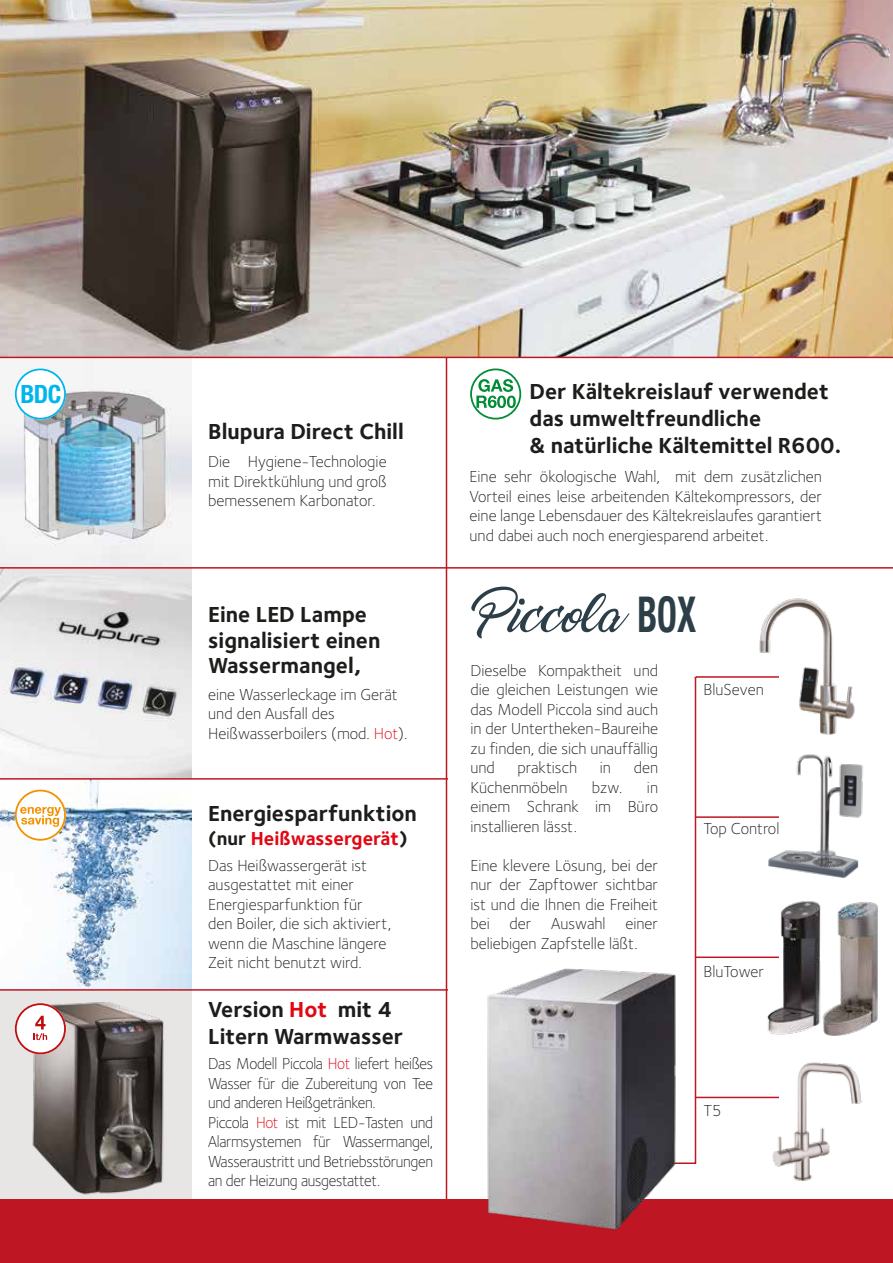
<style>
.page{position:relative;width:893px;height:1263px;background:#fff}
.page>*{position:absolute;margin:0;border:0;box-sizing:border-box;transform-origin:0 0}
.t1{font:700 condensed 49.65px "Helvetica Neue LT Std";color:#2c3f48;scale:.72 1}
.t2{font:700 condensed 25.2px "Helvetica Neue LT Std";color:#00b6ed}
.t3{font:700 22.5px/27px "Foundry Sterling";color:#1d1d1b}
.t4{font:700 19.5px "Foundry Sterling";color:#e30613}
.t5{font:300 16.5px/19.5px "Foundry Sterling";color:#1d1d1b;text-align:justify}
.t6{font:300 16.5px/19.5px "Foundry Sterling";letter-spacing:-.02em;color:#1d1d1b;scale:.95 1}
.s1{color:#e30613}
.s2{color:#1d1d1b}
</style>
<div class="page">
<svg style="left:680px;top:676px;width:92px;height:488px"></svg>
<hr style="left:695px;top:1097px;width:84px;height:1px;background:#be1622">
<hr style="left:695px;top:956px;width:84px;height:2px;background:#be1622">
<div style="left:0;top:990px;width:191px;height:210px;background:#e8e5e5"></div>
<img style="left:32px;top:1002px;width:132px;height:193px">
<img style="left:0;top:358px;width:191px;height:631px">
<img style="left:0;top:0;width:893px;height:357px">
<div style="left:0;top:1199px;width:893px;height:64px;background:#be1622"></div>
<hr style="left:0;top:567px;width:893px;height:2px;background:#be1622">
<hr style="left:0;top:778px;width:448px;height:2px;background:#be1622">
<hr style="left:0;top:989px;width:448px;height:2px;background:#be1622">
<hr style="left:0;top:357px;width:893px;height:1px;background:#be1622">
<hr style="left:446px;top:357px;width:1px;height:842px;background:#be1622">
<svg style="left:471px;top:587px;width:158px;height:51px"></svg>
<img style="left:765px;top:752px;width:98px;height:126px">
<img style="left:745px;top:896px;width:76px;height:144px">
<img style="left:772px;top:1062px;width:91px;height:119px">
<svg style="left:470px;top:368px;width:51px;height:51px"></svg>
<svg style="left:15px;top:368px;width:51px;height:51px"></svg>
<svg style="left:15px;top:790px;width:51px;height:51px"></svg>
<img style="left:756px;top:598px;width:99px;height:139px">
<img style="left:487px;top:968px;width:193px;height:262px">
<svg style="left:15px;top:1003px;width:51px;height:51px;background:#eacece"></svg>
<img style="left:822px;top:902px;width:56px;height:134px">
<h2 class="t2" style="left:20px;top:379px;width:43px">BDC</h2>
<h3 class="t3" style="left:208px;top:417px;width:197px">Blupura Direct Chill</h3>
<p class="t5" style="left:208px;top:452px;width:180px">Die Hygiene-Technologie mit Direktkühlung und groß bemessenem Karbonator.</p>
<h3 class="t3" style="left:208px;top:601px;width:174px;line-height:25.5px">Eine LED Lampe signalisiert einen<br>Wassermangel,</h3>
<p class="t5" style="left:208px;top:684px;width:201px;text-align:left">eine Wasserleckage im Gerät und den Ausfall des<br>Heißwasserboilers (mod. <span class="s1">Hot</span>).</p>
<h3 class="t3" style="left:208px;top:799px;width:210px">Energiesparfunktion</h3>
<p class="t4" style="left:208px;top:824px;width:201px"><span class="s2">(nur</span> Heißwassergerät<span class="s2">)</span></p>
<p class="t5" style="left:208px;top:855px;width:185px;text-align:left">Das Heißwassergerät ist ausgestattet mit einer<br>Energiesparfunktion für<br>den Boiler, die sich aktiviert, wenn die Maschine längere<br>Zeit nicht benutzt wird.</p>
<h3 class="t3" style="left:208px;top:995px;width:196px">Version <span class="s1">Hot</span> mit 4<br>Litern Warmwasser</h3>
<p class="t6" style="left:208px;top:1053px;width:238px">Das Modell Piccola <span class="s1">Hot</span> liefert heißes Wasser für die Zubereitung von Tee und anderen Heißgetränken.<br>Piccola <span class="s1">Hot</span> ist mit LED-Tasten und Alarmsystemen für Wassermangel, Wasseraustritt und Betriebsstörungen an der Heizung ausgestattet.</p>
<h3 class="t3" style="left:530px;top:377px;width:313px">Der Kältekreislauf verwendet das umweltfreundliche<br>&amp; natürliche Kältemittel R600.</h3>
<p class="t5" style="left:469px;top:466px;width:354px">Eine sehr ökologische Wahl, mit dem zusätzlichen Vorteil eines leise arbeitenden Kältekompressors, der eine lange Lebensdauer des Kältekreislaufes garantiert und dabei auch noch energiesparend arbeitet.</p>
<h1 class="t1" style="left:637px;top:585px;width:83px">BOX</h1>
<p class="t5" style="left:470px;top:660px;width:189px">Dieselbe Kompaktheit und die gleichen Leistungen wie das Modell Piccola sind auch in der Untertheken-Baureihe zu finden, die sich unauffällig und</p>
<p class="t5" style="left:518px;top:757px;width:61px">praktisch</p>
<p class="t5" style="left:600px;top:757px;width:13px">in</p>
<p class="t5" style="left:634px;top:757px;width:26px">den</p>
<p class="t5" style="left:470px;top:777px;width:99px">Küchenmöbeln</p>
<p class="t5" style="left:592px;top:777px;width:32px">bzw.</p>
<p class="t5" style="left:470px;top:777px;width:189px;text-indent:177px">in einem Schrank im Büro installieren lässt.</p>
<p class="t5" style="left:470px;top:855px;width:189px">Eine klevere Lösung, bei der nur der Zapftower sichtbar ist und die Ihnen die Freiheit bei der Auswahl einer beliebigen Zapfstelle läßt.</p>
<p class="t5" style="left:703px;top:679px;width:62px">BluSeven</p>
<p class="t5" style="left:703px;top:818px;width:78px">Top Control</p>
<p class="t5" style="left:703px;top:961px;width:62px">BluTower</p>
<p class="t5" style="left:703px;top:1100px;width:20px">T5</p>
</div>
